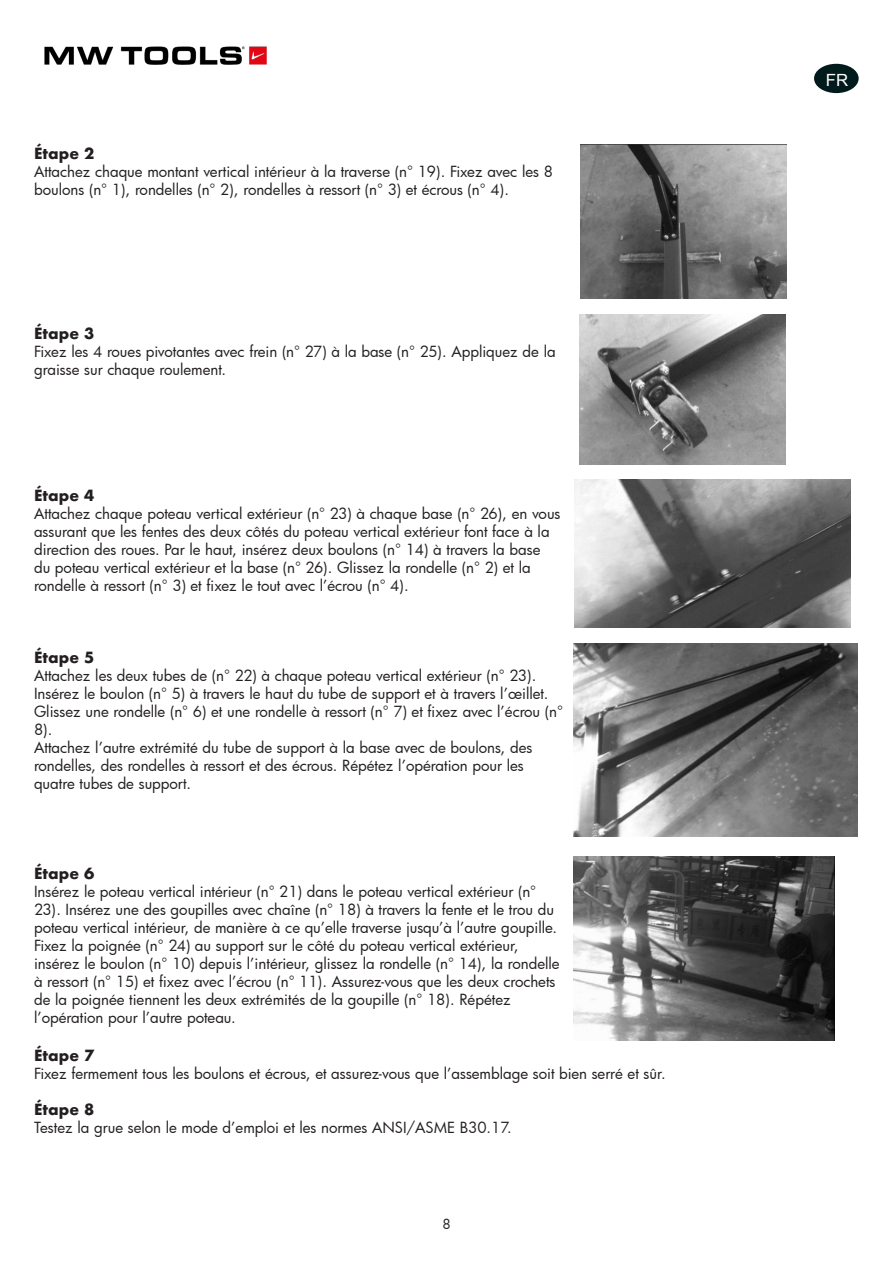
<style>
.page{position:relative;width:893px;height:1263px;background:#fff}
.page>*{position:absolute;margin:0;border:0;box-sizing:border-box;transform-origin:0 0}
.t1{font:16.8px "Arial";color:#fff}
.t2{font:15px/18px "Futura";color:#231f20}
.t3{font:700 15px "Futura";color:#231f20}
.t4{font:14.85px "Arial";color:#231f20}
.t5{font:13.5px "Futura";color:#231f20}
</style>
<div class="page">
<div style="left:814px;top:64px;width:45px;height:29px;background:#011a1b;border-radius:50%"></div>
<img style="left:44px;top:46px;width:223px;height:19px">
<img style="left:575px;top:480px;width:276px;height:147px">
<img style="left:580px;top:145px;width:206px;height:153px">
<img style="left:579px;top:315px;width:206px;height:149px">
<img style="left:573px;top:857px;width:261px;height:183px">
<img style="left:574px;top:644px;width:283px;height:192px">
<p class="t3" style="left:34px;top:143px;width:62px">Étape 2</p>
<p class="t2" style="left:34px;top:162px;width:520px">Attachez chaque montant vertical intérieur à la traverse (n° 19). Fixez avec les 8 boulons (n° 1), rondelles (n° 2), rondelles à ressort (n° 3) et écrous (n° 4).</p>
<p class="t3" style="left:34px;top:323px;width:62px">Étape 3</p>
<p class="t2" style="left:34px;top:342px;width:523px">Fixez les 4 roues pivotantes avec frein (n° 27) à la base (n° 25). Appliquez de la graisse sur chaque roulement.</p>
<p class="t3" style="left:34px;top:485px;width:62px">Étape 4</p>
<p class="t2" style="left:34px;top:504px;width:528px">Attachez chaque poteau vertical extérieur (n° 23) à chaque base (n° 26), en vous assurant que les fentes des deux côtés du poteau vertical extérieur font face à la direction des roues. Par le haut, insérez deux boulons (n° 14) à travers la base du poteau vertical extérieur et la base (n° 26). Glissez la rondelle (n° 2) et la rondelle à ressort (n° 3) et fixez le tout avec l’écrou (n° 4).</p>
<p class="t3" style="left:34px;top:647px;width:62px">Étape 5</p>
<p class="t2" style="left:34px;top:666px;width:531px">Attachez les deux tubes de (n° 22) à chaque poteau vertical extérieur (n° 23).<br>Insérez le boulon (n° 5) à travers le haut du tube de support et à travers l’œillet.<br>Glissez une rondelle (n° 6) et une rondelle à ressort (n° 7) et fixez avec l’écrou (n° 8).<br>Attachez l’autre extrémité du tube de support à la base avec de boulons, des rondelles, des rondelles à ressort et des écrous. Répétez l’opération pour les quatre tubes de support.</p>
<p class="t3" style="left:34px;top:863px;width:62px">Étape 6</p>
<p class="t2" style="left:34px;top:882px;width:527px">Insérez le poteau vertical intérieur (n° 21) dans le poteau vertical extérieur (n° 23). Insérez une des goupilles avec chaîne (n° 18) à travers la fente et le trou du poteau vertical intérieur, de manière à ce qu’elle traverse jusqu’à l’autre goupille.<br>Fixez la poignée (n° 24) au support sur le côté du poteau vertical extérieur, insérez le boulon (n° 10) depuis l’intérieur, glissez la rondelle (n° 14), la rondelle à ressort (n° 15) et fixez avec l’écrou (n° 11). Assurez-vous que les deux crochets de la poignée tiennent les deux extrémités de la goupille (n° 18). Répétez l’opération pour l’autre poteau.</p>
<p class="t3" style="left:34px;top:1045px;width:62px">Étape 7</p>
<p class="t2" style="left:34px;top:1064px;width:633px">Fixez fermement tous les boulons et écrous, et assurez-vous que l’assemblage soit bien serré et sûr.</p>
<p class="t3" style="left:34px;top:1099px;width:62px">Étape 8</p>
<p class="t2" style="left:34px;top:1118px;width:479px">Testez la grue selon le mode d’emploi et les normes ANSI/ASME B30.17.</p>
<p class="t4" style="left:570px;top:1061px;width:49px">Step 7)</p>
<p class="t5" style="left:442px;top:1215px;width:10px">8</p>
<p class="t1" style="left:826px;top:69px;width:24px">FR</p>
</div>
